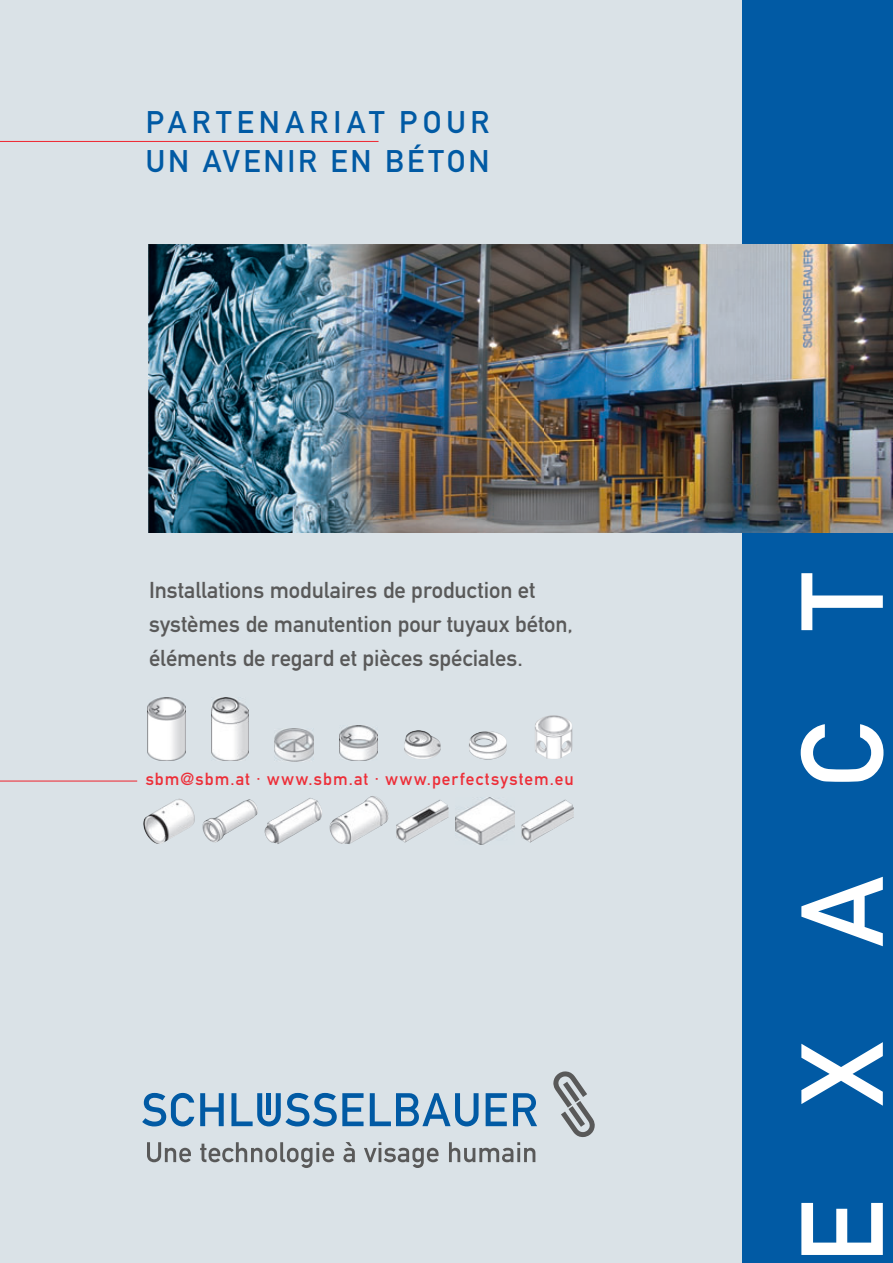
<style>
.page{position:relative;width:893px;height:1263px;background:#dae2e7}
.page>*{position:absolute;margin:0;border:0;box-sizing:border-box;transform-origin:0 0}
.t1{font:114.3px "DIN1451 neu+FMFHGE";letter-spacing:.825em;color:#fff}
.t2{font:30.9px/39px "DIN1451 neu+FMFHGE";letter-spacing:.125em;color:#015aa4}
.t3{font:22.65px/34px "DIN1451 neu+FMFHGE";letter-spacing:-.005em;color:#595959}
.t4{font:17.25px "DIN1451 neu+FMFHGE";letter-spacing:.055em;color:#ed2e38}
</style>
<div class="page">
<div style="left:742px;top:0;width:151px;height:1263px;background:#015aa4"></div>
<img style="left:149px;top:244px;width:744px;height:289px">
<hr style="left:0;top:780px;width:137px;height:1px;background:#ed2e38">
<img style="left:148px;top:697px;width:37px;height:64px">
<img style="left:340px;top:725px;width:37px;height:36px">
<img style="left:211px;top:697px;width:38px;height:64px">
<img style="left:404px;top:730px;width:37px;height:29px">
<img style="left:535px;top:715px;width:37px;height:44px">
<img style="left:469px;top:731px;width:38px;height:28px">
<img style="left:330px;top:796px;width:58px;height:48px">
<img style="left:143px;top:799px;width:52px;height:45px">
<img style="left:202px;top:800px;width:46px;height:40px">
<img style="left:265px;top:798px;width:57px;height:46px">
<img style="left:274px;top:729px;width:40px;height:32px">
<img style="left:455px;top:797px;width:60px;height:47px">
<img style="left:521px;top:799px;width:53px;height:43px">
<img style="left:396px;top:799px;width:52px;height:43px">
<svg style="left:553px;top:1071px;width:42px;height:66px"></svg>
<svg style="left:142px;top:1093px;width:52px;height:33px"></svg>
<svg style="left:200px;top:1093px;width:24px;height:33px"></svg>
<svg style="left:231px;top:1093px;width:133px;height:33px"></svg>
<svg style="left:370px;top:1093px;width:109px;height:33px"></svg>
<svg style="left:486px;top:1093px;width:21px;height:33px"></svg>
<svg style="left:513px;top:1093px;width:24px;height:33px"></svg>
<div style="left:266px;top:1093px;width:5px;height:22px;background:#015aa4"></div>
<svg style="left:147px;top:1142px;width:44px;height:20px"></svg>
<svg style="left:200px;top:1142px;width:134px;height:26px"></svg>
<svg style="left:343px;top:1142px;width:12px;height:20px"></svg>
<svg style="left:364px;top:1142px;width:75px;height:26px"></svg>
<svg style="left:449px;top:1142px;width:86px;height:20px"></svg>
<hr style="left:0;top:141px;width:379px;height:1px;background:#ed2e38">
<h2 class="t2" style="left:146px;top:105px;width:345px">PARTENARIAT POUR<br>UN AVENIR EN BÉTON</h2>
<p class="t3" style="left:149px;top:575px;width:425px">Installations modulaires de production et systèmes de manutention pour tuyaux béton, éléments de regard et pièces spéciales.</p>
<p class="t4" style="left:146px;top:773px;width:430px">sbm@sbm.at · www.sbm.at · www.perfectsystem.eu</p>
<h1 class="t1" style="left:801px;top:1263px;width:692px;rotate:-90deg">EXACT</h1>
</div>
